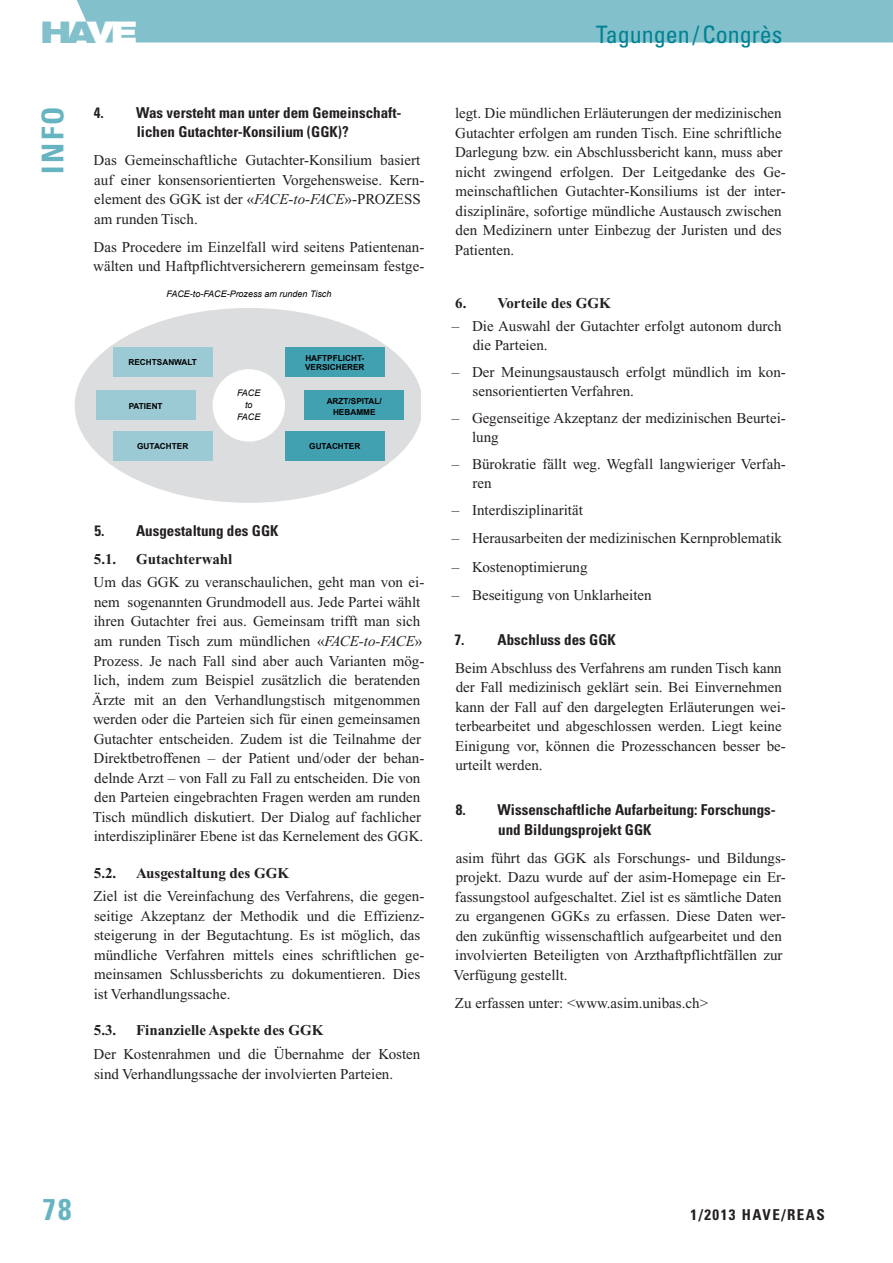
<style>
.page{position:relative;width:893px;height:1263px;background:#fff}
.page>*{position:absolute;margin:0;border:0;box-sizing:border-box;transform-origin:0 0}
.t1{font:700 condensed 30px "Univers";color:#66b4c1}
.t2{font:900 expanded 30px "Helvetica Neue";color:#82c0cb}
.t3{font:condensed 24px "Univers";color:#008293}
.t4{font:15px/19.5px "Times New Roman";color:#231f20}
.t5{font:700 condensed 15px/19.5px "Univers";color:#231f20}
.t6{font:700 15px "Times New Roman";color:#231f20}
.t7{font:700 condensed 15px "Univers";letter-spacing:.1em;color:#231f20}
.t8{font:italic 9px/12px "Arial";color:#000001;text-align:center}
.t9{font:700 8.25px/9.8px "Arial";color:#000001}
.s1{color:#fff}
.s2{font-style:italic}
</style>
<div class="page">
<div style="left:76px;top:0;width:817px;height:43px;background:#82c0cb"></div>
<svg style="left:75px;top:308px;width:346px;height:195px;fill:#dcdddf"></svg>
<div style="left:96px;top:391px;width:99px;height:29px;background:#9bc9d4"></div>
<div style="left:113px;top:347px;width:100px;height:29px;background:#9bc9d4"></div>
<div style="left:304px;top:391px;width:100px;height:29px;background:#41a1b1"></div>
<div style="left:213px;top:369px;width:72px;height:73px;background:#fff;border-radius:50%"></div>
<div style="left:113px;top:431px;width:100px;height:29px;background:#9bc9d4"></div>
<div style="left:285px;top:347px;width:100px;height:29px;background:#41a1b1"></div>
<div style="left:285px;top:431px;width:100px;height:29px;background:#41a1b1"></div>
<h1 class="t2" style="left:40px;top:12px;width:98px">HA<span class="s1">VE</span></h1>
<h2 class="t3" style="left:596px;top:19px;width:188px">Tagungen/Congrès</h2>
<h1 class="t1" style="left:35px;top:173px;width:69px;rotate:-90deg">Info</h1>
<p class="t5" style="left:137px;top:103px;width:266px;text-indent:-43px">4. Was versteht man unter dem Gemeinschaft&shy;lichen Gutachter-Konsilium (GGK)?</p>
<p class="t4" style="left:94px;top:151px;width:332px">Das Gemeinschaftliche Gutachter-Konsilium basiert auf einer konsensorientierten Vorgehensweise. Kern&shy;element des GGK ist der «<span class="s2">FACE</span>-<span class="s2">to</span>-<span class="s2">FACE</span>»-PROZESS am runden Tisch.</p>
<p class="t4" style="left:93px;top:237px;width:333px">Das Procedere im Einzelfall wird seitens Patientenan&shy;wälten und Haftpflichtversicherern gemeinsam festge-</p>
<p class="t8" style="left:167px;top:288px;width:166px">FACE-to-FACE-Prozess am runden Tisch</p>
<p class="t9" style="left:129px;top:357px;width:70px">RECHTSANWALT</p>
<p class="t9" style="left:129px;top:401px;width:36px">PATIENT</p>
<p class="t9" style="left:137px;top:442px;width:53px">GUTACHTER</p>
<p class="t8" style="left:237px;top:387px;width:25px">FACE to<br>FACE</p>
<p class="t9" style="left:305px;top:353px;width:61px">HAFTPFLICHT-<br>VERSICHERER</p>
<p class="t9" style="left:327px;top:396px;width:57px;line-height:10.5px;text-align:center">ARZT/SPITAL/<br>HEBAMME</p>
<p class="t9" style="left:309px;top:442px;width:53px">GUTACHTER</p>
<p class="t5" style="left:94px;top:520px;width:186px">5. Ausgestaltung des GG K</p>
<p class="t6" style="left:94px;top:550px;width:24px">5.1.</p>
<p class="t6" style="left:136px;top:550px;width:98px">Gutachterwahl</p>
<p class="t4" style="left:92px;top:573px;width:334px">Um das GGK zu veranschaulichen, geht man von ei&shy;nem sogenannten Grundmodell aus. Jede Partei wählt ihren Gutachter frei aus. Gemeinsam trifft man sich am runden Tisch zum mündlichen «<span class="s2">FACE-to-FACE</span>» Prozess. Je nach Fall sind aber auch Varianten mög&shy;lich, indem zum Beispiel zusätzlich die beratenden Ärzte mit an den Verhandlungstisch mitgenommen werden oder die Parteien sich für einen gemeinsamen Gutachter entscheiden. Zudem ist die Teilnahme der Direktbetroffenen – der Patient und/oder der behan&shy;delnde Arzt – von Fall zu Fall zu entscheiden. Die von den Parteien eingebrachten Fragen werden am runden Tisch mündlich diskutiert. Der Dialog auf fachlicher interdisziplinärer Ebene ist das Kernelement des GGK.</p>
<p class="t6" style="left:94px;top:864px;width:24px">5.2.</p>
<p class="t6" style="left:136px;top:864px;width:155px">Ausgestaltung des GGK</p>
<p class="t4" style="left:93px;top:886px;width:332px">Ziel ist die Vereinfachung des Verfahrens, die gegen&shy;seitige Akzeptanz der Methodik und die Effizienz&shy;steigerung in der Begutachtung. Es ist möglich, das mündliche Verfahren mittels eines schriftlichen ge&shy;meinsamen Schlussberichts zu dokumentieren. Dies ist Verhandlungssache.</p>
<p class="t6" style="left:94px;top:1022px;width:24px">5.3.</p>
<p class="t6" style="left:136px;top:1022px;width:189px">Finanzielle Aspekte des GGK</p>
<p class="t4" style="left:94px;top:1044px;width:328px">Der Kostenrahmen und die Übernahme der Kosten sind Verhandlungssache der involvierten Parteien.</p>
<p class="t4" style="left:455px;top:103px;width:332px">legt. Die mündlichen Erläuterungen der medizinischen Gutachter erfolgen am runden Tisch. Eine schriftliche Darlegung bzw. ein Abschlussbericht kann, muss aber nicht zwingend erfolgen. Der Leitgedanke des Ge&shy;meinschaftlichen Gutachter-Konsiliums ist der inter&shy;disziplinäre, sofortige mündliche Austausch zwischen den Medizinern unter Einbezug der Juristen und des Patienten.</p>
<p class="t6" style="left:455px;top:294px;width:157px">6. Vorteile des GGK</p>
<p class="t4" style="left:473px;top:317px;width:311px;line-height:18.8px;text-indent:-21px">– Die Auswahl der Gutachter erfolgt autonom durch die Parteien.</p>
<p class="t4" style="left:473px;top:363px;width:315px;line-height:18.8px;text-indent:-21px">– Der Meinungsaustausch erfolgt mündlich im kon&shy;sensorientierten Verfahren.</p>
<p class="t4" style="left:472px;top:409px;width:315px;line-height:18.8px;text-indent:-20px">– Gegenseitige Akzeptanz der medizinischen Beurtei&shy;lung</p>
<p class="t4" style="left:473px;top:455px;width:315px;line-height:18.8px;text-indent:-21px">– Bürokratie fällt weg. Wegfall langwieriger Verfah&shy;ren</p>
<p class="t4" style="left:452px;top:501px;width:132px">– Interdisziplinarität</p>
<p class="t4" style="left:452px;top:529px;width:332px">– Herausarbeiten der medizinischen Kernproblematik</p>
<p class="t4" style="left:452px;top:557px;width:137px">– Kostenoptimierung</p>
<p class="t4" style="left:452px;top:585px;width:201px">– Beseitigung von Unklarheiten</p>
<p class="t5" style="left:455px;top:629px;width:163px">7. Abschluss des GGK</p>
<p class="t4" style="left:455px;top:658px;width:332px">Beim Abschluss des Verfahrens am runden Tisch kann der Fall medizinisch geklärt sein. Bei Einvernehmen kann der Fall auf den dargelegten Erläuterungen wei&shy;terbearbeitet und abgeschlossen werden. Liegt keine Einigung vor, können die Prozesschancen besser be&shy;urteilt werden.</p>
<p class="t5" style="left:498px;top:800px;width:279px;text-indent:-42px">8. Wissenschaftliche Aufarbeitung: Forschungs&shy;und Bildungsprojekt GGK</p>
<p class="t4" style="left:454px;top:848px;width:334px">asim führt das GGK als Forschungs- und Bildungs&shy;projekt. Dazu wurde auf der asim-Homepage ein Er&shy;fassungstool aufgeschaltet. Ziel ist es sämtliche Daten zu ergangenen GGKs zu erfassen. Diese Daten wer&shy;den zukünftig wissenschaftlich aufgearbeitet und den involvierten Beteiligten von Arzthaftpflichtfällen zur Verfügung gestellt.</p>
<p class="t4" style="left:455px;top:993px;width:255px">Zu erfassen unter: &lt;www.asim.unibas.ch&gt;</p>
<h1 class="t1" style="left:43px;top:1191px;width:31px">78</h1>
<p class="t7" style="left:690px;top:1206px;width:136px">1/2013 HAVE/REAS</p>
</div>
